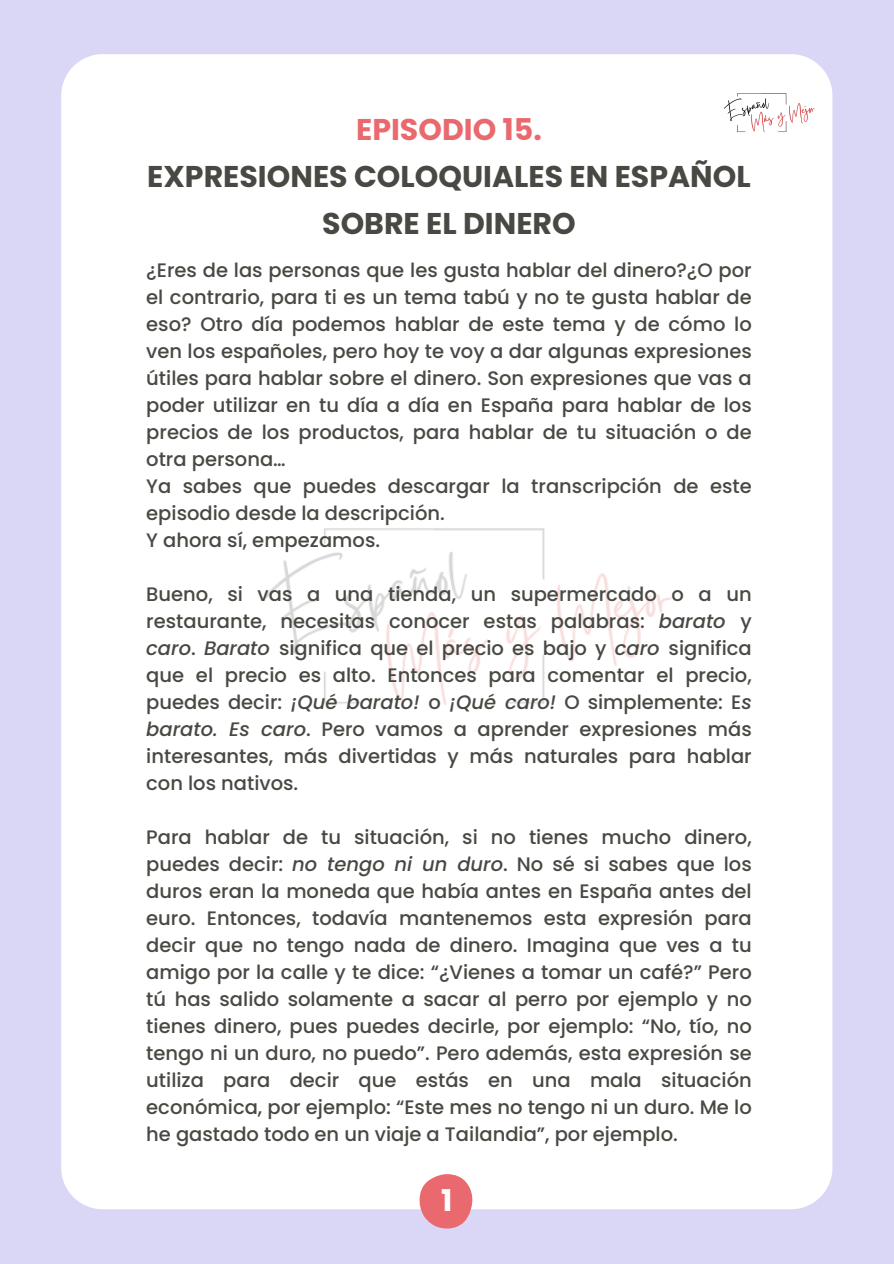
<style>
.page{position:relative;width:894px;height:1264px;background:#fff}
.page>*{position:absolute;margin:0;border:0;box-sizing:border-box;transform-origin:0 0}
.t1{font:700 30px/47.2px "Poppins";color:#474942;text-align:center}
.t2{font:700 30px "Poppins";color:#fff}
.t3{font:500 19.5px/27px "Poppins";color:#474942;text-align:justify}
.s1{color:#e9696f}
.s2{font-style:italic}
</style>
<div class="page">
<div style="left:0;top:0;width:893px;height:1263px;background:#dad7f6"></div>
<div style="left:61px;top:54px;width:771px;height:1155px;background:#fff"></div>
<div style="left:189px;top:351px;width:560px;height:561px;background:#fff"></div>
<svg style="left:419px;top:1174px;width:55px;height:55px"></svg>
<img style="left:707px;top:54px;width:124px;height:124px">
<p class="t1" style="left:147px;top:105px;width:604px"><span class="s1">EPISODIO 15.<br></span>EXPRESIONES COLOQUIALES EN ESPAÑOL<br>SOBRE EL DINERO</p>
<h1 class="t3" style="left:146px;top:256px;width:607px">¿Eres de las personas que les gusta hablar del dinero?¿O por el contrario, para ti es un tema tabú y no te gusta hablar de eso? Otro día podemos hablar de este tema y de cómo lo ven los españoles, pero hoy te voy a dar algunas expresiones útiles para hablar sobre el dinero. Son expresiones que vas a poder utilizar en tu día a día en España para hablar de los precios de los productos, para hablar de tu situación o de otra persona…</h1>
<p class="t3" style="left:146px;top:472px;width:607px">Ya sabes que puedes descargar la transcripción de este episodio desde la descripción.</p>
<p class="t3" style="left:146px;top:526px;width:235px">Y ahora sí, empezamos.</p>
<p class="t3" style="left:146px;top:580px;width:607px">Bueno, si vas a una tienda, un supermercado o a un restaurante, necesitas conocer estas palabras: <span class="s2">barato</span> y <span class="s2">caro</span>. <span class="s2">Barato</span> significa que el precio es bajo y <span class="s2">caro</span> significa que el precio es alto. Entonces para comentar el precio, puedes decir: <span class="s2">¡Qué barato!</span> o <span class="s2">¡Qué caro!</span> O simplemente: E<span class="s2">s barato. Es caro</span>. Pero vamos a aprender expresiones más interesantes, más divertidas y más naturales para hablar con los nativos.</p>
<p class="t3" style="left:146px;top:823px;width:607px">Para hablar de tu situación, si no tienes mucho dinero, puedes decir: <span class="s2">no tengo ni un duro</span>. No sé si sabes que los duros eran la moneda que había antes en España antes del euro. Entonces, todavía mantenemos esta expresión para decir que no tengo nada de dinero. Imagina que ves a tu amigo por la calle y te dice: “¿Vienes a tomar un café?” Pero tú has salido solamente a sacar al perro por ejemplo y no tienes dinero, pues puedes decirle, por ejemplo: “No, tío, no tengo ni un duro, no puedo”. Pero además, esta expresión se utiliza para decir que estás en una mala situación económica, por ejemplo: “Este mes no tengo ni un duro. Me lo he gastado todo en un viaje a Tailandia”, por ejemplo.</p>
<p class="t2" style="left:441px;top:1179px;width:13px">1</p>
</div>
